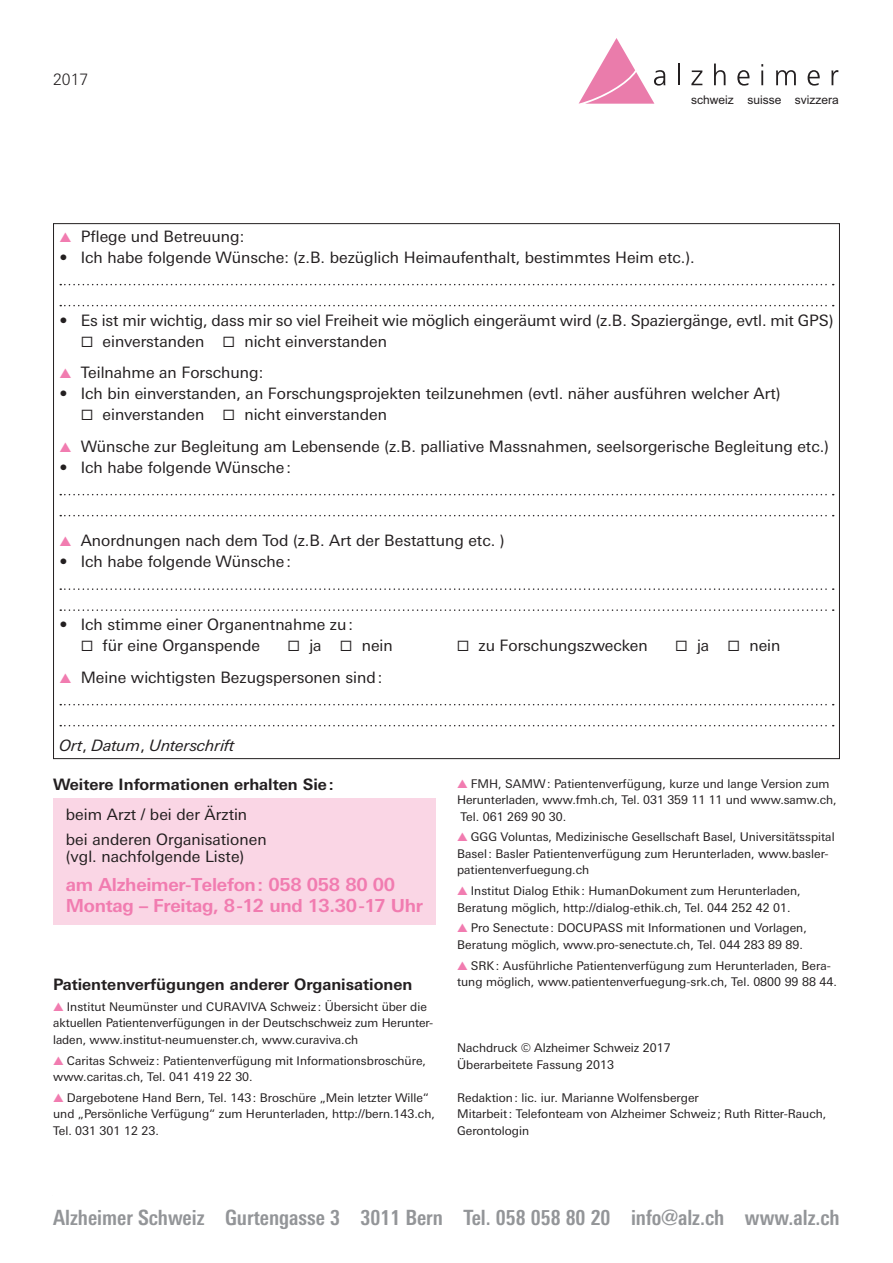
<style>
.page{position:relative;width:893px;height:1263px;background:#fff}
.page>*{position:absolute;margin:0;border:0;box-sizing:border-box;transform-origin:0 0}
.t1{font:700 condensed 21px "Linotype Univers";color:#939598}
.t2{font:700 18px/21px "Linotype Univers Basic";letter-spacing:-.015em;color:#f17cb0}
.t3{font:15.75px/21px "Linotype Univers Basic";color:#231f20}
.t4{font:700 15.75px "Linotype Univers Basic";color:#231f20}
.t5{font:italic 15.75px "Linotype Univers Basic";color:#231f20}
.t6{font:300 15.75px "Linotype Univers Basic";color:#231f20}
.t7{font:12px/16.5px "Linotype Univers Basic";color:#231f20}
.t8{font:12px "Arial";color:#231f20}
.s1{color:#f17cb0}
.s2{font-style:normal}
</style>
<div class="page">
<hr style="left:678px;top:64px;width:2px;height:21px;background:#231f20">
<svg style="left:691px;top:70px;width:11px;height:15px"></svg>
<svg style="left:714px;top:64px;width:11px;height:21px"></svg>
<svg style="left:737px;top:70px;width:12px;height:16px"></svg>
<svg style="left:761px;top:64px;width:2px;height:21px"></svg>
<svg style="left:776px;top:70px;width:20px;height:15px"></svg>
<svg style="left:808px;top:70px;width:12px;height:16px"></svg>
<svg style="left:831px;top:70px;width:7px;height:15px"></svg>
<svg style="left:579px;top:38px;width:86px;height:66px"></svg>
<svg style="left:60px;top:284px;width:774px;height:1px"></svg>
<svg style="left:60px;top:305px;width:774px;height:1px"></svg>
<svg style="left:60px;top:494px;width:774px;height:1px"></svg>
<svg style="left:60px;top:515px;width:774px;height:1px"></svg>
<svg style="left:60px;top:588px;width:774px;height:2px"></svg>
<svg style="left:60px;top:609px;width:774px;height:2px"></svg>
<svg style="left:60px;top:704px;width:774px;height:1px"></svg>
<svg style="left:60px;top:725px;width:774px;height:1px"></svg>
<div style="left:53px;top:799px;width:383px;height:126px;background:#fad6e5"></div>
<h3 class="t6" style="left:53px;top:70px;width:37px">2017</h3>
<p class="t8" style="left:691px;top:92px;width:149px">schweiz suisse svizzera</p>
<h3 class="t3" style="left:60px;top:226px;width:186px"><span class="s1">▲</span> Pflege und Betreuung:</h3>
<h3 class="t3" style="left:60px;top:247px;width:637px">• Ich habe folgende Wünsche: (z.B. bezüglich Heimaufenthalt, bestimmtes Heim etc.).</h3>
<h3 class="t3" style="left:103px;top:310px;width:732px;text-indent:-43px">• Es ist mir wichtig, dass mir so viel Freiheit wie möglich eingeräumt wird (z.B. Spaziergänge, evtl. mit GPS) einverstanden</h3>
<h3 class="t3" style="left:244px;top:331px;width:144px">nicht einverstanden</h3>
<h3 class="t3" style="left:60px;top:362px;width:205px"><span class="s1">▲</span> Teilnahme an Forschung:</h3>
<h3 class="t3" style="left:103px;top:383px;width:679px;text-indent:-43px">• Ich bin einverstanden, an Forschungsprojekten teilzunehmen (evtl. näher ausführen welcher Art) einverstanden</h3>
<h3 class="t3" style="left:244px;top:404px;width:144px">nicht einverstanden</h3>
<h3 class="t3" style="left:60px;top:436px;width:771px"><span class="s1">▲</span> Wünsche zur Begleitung am Lebensende (z.B. palliative Massnahmen, seelsorgerische Begleitung etc.)</h3>
<h3 class="t3" style="left:60px;top:457px;width:233px">• Ich habe folgende Wünsche:</h3>
<h3 class="t3" style="left:60px;top:530px;width:447px"><span class="s1">▲</span> Anordnungen nach dem Tod (z.B. Art der Bestattung etc. )</h3>
<h3 class="t3" style="left:60px;top:551px;width:233px">• Ich habe folgende Wünsche:</h3>
<h3 class="t3" style="left:103px;top:614px;width:252px;text-indent:-43px">• Ich stimme einer Organentnahme zu: für eine Organspende</h3>
<h3 class="t3" style="left:309px;top:635px;width:14px">ja</h3>
<h3 class="t3" style="left:362px;top:635px;width:33px">nein</h3>
<h3 class="t3" style="left:479px;top:635px;width:171px">zu Forschungszwecken</h3>
<h3 class="t3" style="left:697px;top:635px;width:14px">ja</h3>
<h3 class="t3" style="left:749px;top:635px;width:33px">nein</h3>
<h3 class="t3" style="left:60px;top:667px;width:324px"><span class="s1">▲</span> Meine wichtigsten Bezugspersonen sind:</h3>
<h3 class="t5" style="left:60px;top:736px;width:176px">Ort<span class="s2">,</span> Datum<span class="s2">,</span> Unterschrift</h3>
<h3 class="t4" style="left:53px;top:775px;width:282px">Weitere Informationen erhalten Sie:</h3>
<h3 class="t3" style="left:66px;top:802px;width:202px;line-height:25px">beim Arzt / bei der Ärztin bei anderen Organisationen</h3>
<h3 class="t3" style="left:66px;top:845px;width:180px">(vgl. nachfolgende Liste)</h3>
<h2 class="t2" style="left:66px;top:874px;width:359px">am Alzheimer-Telefon: 058 058 80 00<br>Montag – Freitag, 8-12 und 13.30-17 Uhr</h2>
<h3 class="t4" style="left:53px;top:975px;width:361px">Patientenverfügungen anderer Organisationen</h3>
<p class="t7" style="left:53px;top:998px;width:382px"><span class="s1">▲</span> Institut Neumünster und CURAVIVA Schweiz : Übersicht über die aktuellen Patientenverfügungen in der Deutschschweiz zum Herunter&shy;laden, www.institut-neumuenster.ch, www.curaviva.ch</p>
<p class="t7" style="left:53px;top:1052px;width:374px"><span class="s1">▲</span> Caritas Schweiz : Patientenverfügung mit Informationsbroschüre, www.caritas.ch, Tel. 041 419 22 30.</p>
<p class="t7" style="left:53px;top:1089px;width:383px"><span class="s1">▲</span> Dargebotene Hand Bern, Tel. 143: Broschüre „Mein letzter Wille“ und „Persönliche Verfügung“ zum Herunterladen, http://bern.143.ch,<br>Tel. 031 301 12 23.</p>
<p class="t7" style="left:457px;top:775px;width:381px"><span class="s1">▲</span> FMH, SAMW: Patientenverfügung, kurze und lange Version zum<br>Herunterladen, www.fmh.ch, Tel. 031 359 11 11 und www.samw.ch,<br>Tel. 061 269 90 30.</p>
<p class="t7" style="left:457px;top:829px;width:379px"><span class="s1">▲</span> GGG Voluntas, Medizinische Gesellschaft Basel, Universitätsspital<br>Basel: Basler Patientenverfügung zum Herunterladen, www.basler&shy;patientenverfuegung.ch</p>
<p class="t7" style="left:457px;top:883px;width:345px"><span class="s1">▲</span> Institut Dialog Ethik: HumanDokument zum Herunterladen,<br>Beratung möglich, http://dialog-ethik.ch, Tel. 044 252 42 01.</p>
<p class="t7" style="left:457px;top:920px;width:351px"><span class="s1">▲</span> Pro Senectute: DOCUPASS mit Informationen und Vorlagen,<br>Beratung möglich, www.pro-senectute.ch, Tel. 044 283 89 89.</p>
<p class="t7" style="left:457px;top:957px;width:381px"><span class="s1">▲</span> SRK: Ausführliche Patientenverfügung zum Herunterladen, Bera&shy;tung möglich, www.patientenverfuegung-srk.ch, Tel. 0800 99 88 44.</p>
<p class="t7" style="left:457px;top:1040px;width:215px">Nachdruck © Alzheimer Schweiz 2017<br>Überarbeitete Fassung 2013</p>
<p class="t7" style="left:457px;top:1089px;width:371px">Redaktion: lic. iur. Marianne Wolfensberger<br>Mitarbeit: Telefonteam von Alzheimer Schweiz ; Ruth Ritter-Rauch,<br>Gerontologin</p>
<h1 class="t1" style="left:53px;top:1205px;width:788px">Alzheimer Schweiz Gurtengasse 3 3011 Bern Tel. 058 058 80 20 info@alz.ch www.alz.ch</h1>
</div>
